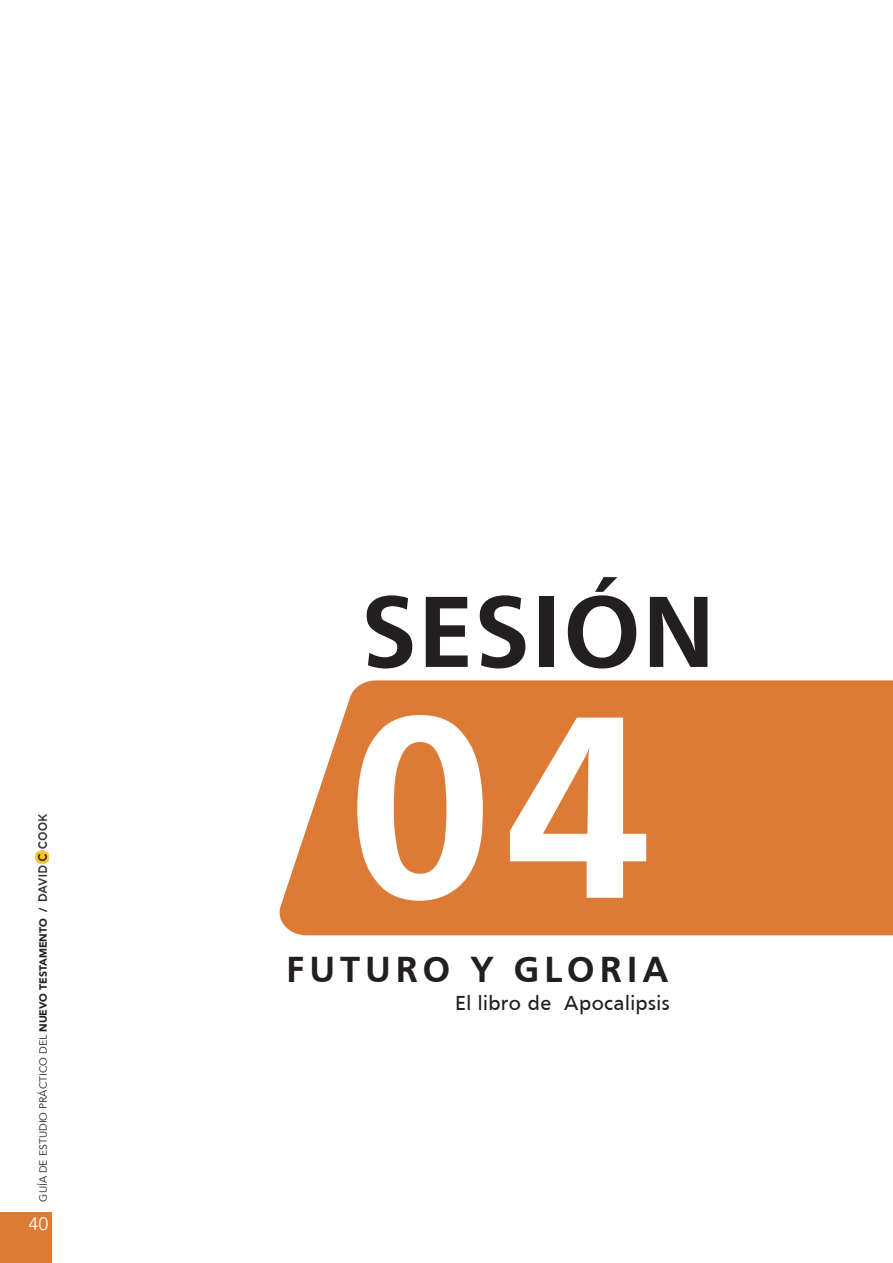
<style>
.page{position:relative;width:893px;height:1263px;background:#fff}
.page>*{position:absolute;margin:0;border:0;box-sizing:border-box;transform-origin:0 0}
.t1{font:700 105px "Frutiger";color:#231f20}
.t2{font:700 37.5px "Frutiger";letter-spacing:.12em;color:#231f20}
.t3{font:21px "Frutiger";letter-spacing:.02em;color:#231f20}
.t4{font:18px "Avenir";color:#fff}
.t5{font:10.5px "Avenir";color:#231f20}
.s1{font-weight:900}
</style>
<div class="page">
<div style="left:0;top:1213px;width:51px;height:50px;background:#dd7a36"></div>
<img style="left:35px;top:812px;width:13px;height:89px">
<svg style="left:279px;top:680px;width:614px;height:255px;background:#e08648"></svg>
<svg style="left:357px;top:715px;width:289px;height:186px"></svg>
<p class="t5" style="left:37px;top:1201px;width:295px;rotate:-90deg">GUÍA DE ESTUDIO PRÁCTICO DEL <span class="s1">NUEVO TESTAMENTO /</span></p>
<h3 class="t4" style="left:28px;top:1213px;width:22px">40</h3>
<h1 class="t1" style="left:361px;top:577px;width:357px">SESIÓN</h1>
<h2 class="t2" style="left:286px;top:949px;width:384px">FUTURO Y GLORIA</h2>
<h3 class="t3" style="left:455px;top:994px;width:216px">El libro de Apocalipsis</h3>
</div>
